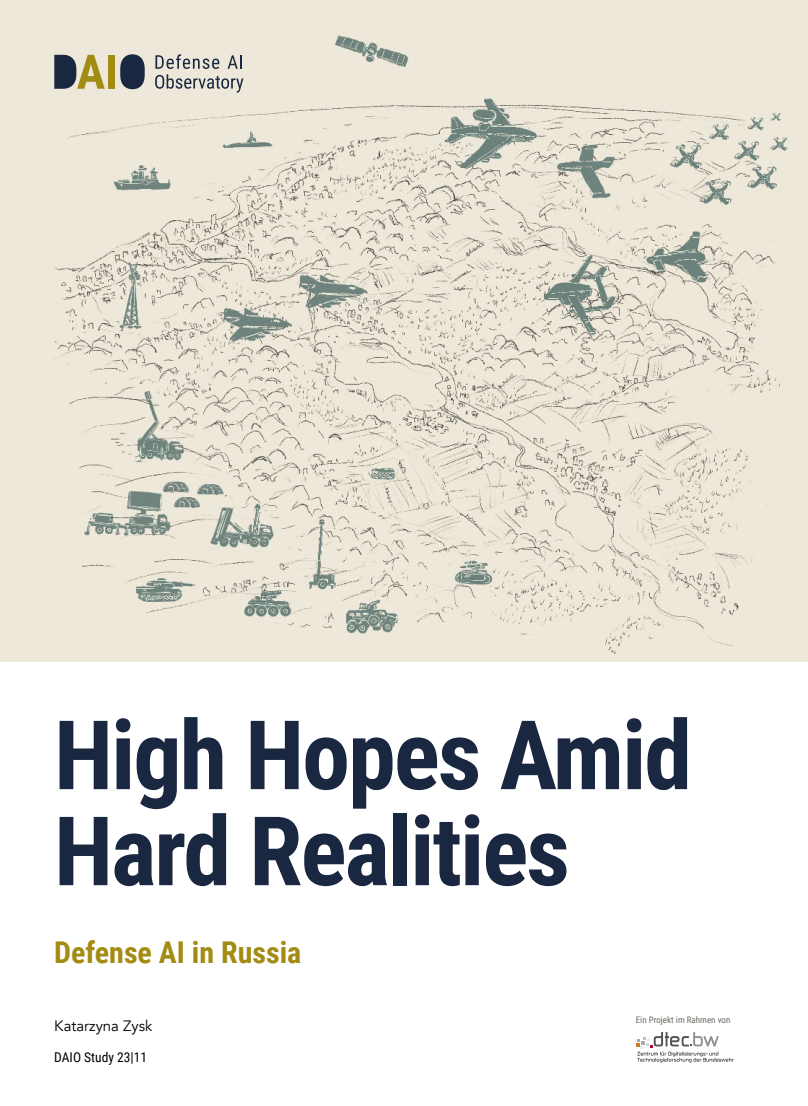
<style>
.page{position:relative;width:808px;height:1106px;background:#fff}
.page>*{position:absolute;margin:0;border:0;box-sizing:border-box;transform-origin:0 0}
.t1{font:700 96px/96px "Roboto Condensed";letter-spacing:-.02em;color:#1a2740}
.t2{font:700 30px "Roboto Condensed";color:#a38c14}
.t3{font:15px "Avenir";color:#000}
.t4{font:13.5px "Roboto Condensed";color:#000}
.t5{font:9px "Roboto Condensed";color:#6e6b63}
</style>
<div class="page">
<div style="left:0;top:0;width:808px;height:661px;background:#ede8d9"></div>
<img style="left:54px;top:35px;width:734px;height:619px">
<svg style="left:120px;top:54px;width:25px;height:35px"></svg>
<div style="left:108px;top:55px;width:7px;height:34px;background:#a38c14"></div>
<svg style="left:54px;top:55px;width:51px;height:34px"></svg>
<svg style="left:155px;top:54px;width:88px;height:39px"></svg>
<svg style="left:636px;top:1032px;width:98px;height:30px"></svg>
<p class="t1" style="left:54px;top:714px;width:639px">High Hopes Amid<br>Hard Realities</p>
<p class="t2" style="left:54px;top:939px;width:249px">Defense AI in Russia</p>
<p class="t3" style="left:54px;top:1019px;width:100px">Katarzyna Zysk</p>
<p class="t4" style="left:54px;top:1052px;width:94px">DAIO Study 23|11</p>
<p class="t5" style="left:636px;top:1016px;width:96px">Ein Projekt im Rahmen von</p>
</div>
